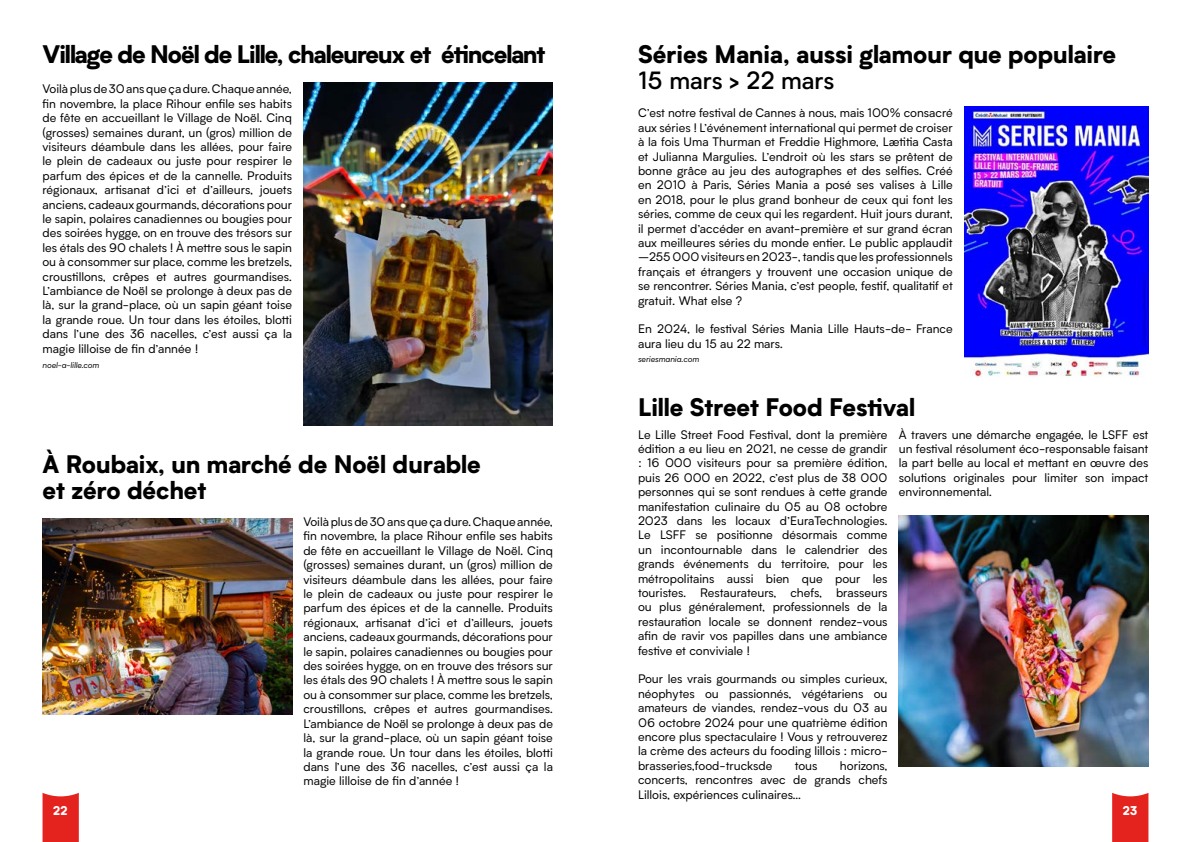
<style>
.page{position:relative;width:1191px;height:842px;background:#fff}
.page>*{position:absolute;margin:0;border:0;box-sizing:border-box;transform-origin:0 0}
.t1{font:900 24px/26px "Biotif";color:#000}
.t2{font:900 24px "Biotif";letter-spacing:-.04em;color:#000}
.t3{font:500 24px "Biotif";color:#000}
.t4{font:12px/14.4px "Biotif";color:#000;text-align:justify}
.t5{font:900 12px "Biotif";color:#fff}
.t6{font:italic 8px "Biotif";color:#000}
</style>
<div class="page">
<svg style="left:43px;top:793px;width:36px;height:49px;background:#e62d29"></svg>
<svg style="left:1112px;top:793px;width:36px;height:49px;background:#e62d29"></svg>
<img style="left:303px;top:83px;width:250px;height:342px">
<img style="left:43px;top:518px;width:249px;height:196px">
<img style="left:964px;top:107px;width:184px;height:270px">
<img style="left:899px;top:516px;width:249px;height:250px">
<h1 class="t2" style="left:43px;top:36px;width:504px">Village de Noël de Lille, chaleureux et étincelant</h1>
<p class="t4" style="left:43px;top:81px;width:251px">Voilà plus de 30 ans que ça dure. Chaque année, fin novembre, la place Rihour enfile ses habits de fête en accueillant le Village de Noël. Cinq (grosses) semaines durant, un (gros) million de visiteurs déambule dans les allées, pour faire le plein de cadeaux ou juste pour respirer le parfum des épices et de la cannelle. Produits régionaux, artisanat d’ici et d’ailleurs, jouets anciens, cadeaux gourmands, décorations pour le sapin, polaires canadiennes ou bougies pour des soirées hygge, on en trouve des trésors sur les étals des 90 chalets ! À mettre sous le sapin ou à consommer sur place, comme les bretzels, croustillons, crêpes et autres gourmandises.<br>L’ambiance de Noël se prolonge à deux pas de là, sur la grand-place, où un sapin géant toise la grande roue. Un tour dans les étoiles, blotti dans l’une des 36 nacelles, c’est aussi ça la magie lilloise de fin d’année !</p>
<p class="t6" style="left:43px;top:359px;width:58px">noel-a-lille.com</p>
<h1 class="t1" style="left:43px;top:450px;width:440px">À Roubaix, un marché de Noël durable et zéro déchet</h1>
<p class="t4" style="left:303px;top:514px;width:251px">Voilà plus de 30 ans que ça dure. Chaque année, fin novembre, la place Rihour enfile ses habits de fête en accueillant le Village de Noël. Cinq (grosses) semaines durant, un (gros) million de visiteurs déambule dans les allées, pour faire le plein de cadeaux ou juste pour respirer le parfum des épices et de la cannelle. Produits régionaux, artisanat d’ici et d’ailleurs, jouets anciens, cadeaux gourmands, décorations pour le sapin, polaires canadiennes ou bougies pour des soirées hygge, on en trouve des trésors sur les étals des 90 chalets ! À mettre sous le sapin ou à consommer sur place, comme les bretzels, croustillons, crêpes et autres gourmandises.<br>L’ambiance de Noël se prolonge à deux pas de là, sur la grand-place, où un sapin géant toise la grande roue. Un tour dans les étoiles, blotti dans l’une des 36 nacelles, c’est aussi ça la magie lilloise de fin d’année !</p>
<h1 class="t1" style="left:638px;top:40px;width:480px">Séries Mania, aussi glamour que populaire</h1>
<h1 class="t3" style="left:638px;top:63px;width:198px">15 mars &gt; 22 mars</h1>
<p class="t4" style="left:638px;top:105px;width:316px">C’est notre festival de Cannes à nous, mais 100% consacré aux séries ! L’événement international qui permet de croiser à la fois Uma Thurman et Freddie Highmore, Lætitia Casta et Julianna Margulies. L’endroit où les stars se prêtent de bonne grâce au jeu des autographes et des selfies. Créé en 2010 à Paris, Séries Mania a posé ses valises à Lille en 2018, pour le plus grand bonheur de ceux qui font les séries, comme de ceux qui les regardent. Huit jours durant, il permet d’accéder en avant-première et sur grand écran aux meilleures séries du monde entier. Le public applaudit –255 000 visiteurs en 2023-, tandis que les professionnels français et étrangers y trouvent une occasion unique de se rencontrer. Séries Mania, c’est people, festif, qualitatif et gratuit. What else ?</p>
<p class="t4" style="left:638px;top:321px;width:316px">En 2024, le festival Séries Mania Lille Hauts-de- France aura lieu du 15 au 22 mars.</p>
<p class="t6" style="left:638px;top:353px;width:63px">seriesmania.com</p>
<h1 class="t1" style="left:638px;top:392px;width:279px">Lille Street Food Festival</h1>
<p class="t4" style="left:638px;top:427px;width:251px">Le Lille Street Food Festival, dont la première édition a eu lieu en 2021, ne cesse de grandir : 16 000 visiteurs pour sa première édition, puis 26 000 en 2022, c’est plus de 38 000 personnes qui se sont rendues à cette grande manifestation culinaire du 05 au 08 octobre 2023 dans les locaux d’EuraTechnologies.<br>Le LSFF se positionne désormais comme un incontournable dans le calendrier des grands événements du territoire, pour les métropolitains aussi bien que pour les touristes. Restaurateurs, chefs, brasseurs ou plus généralement, professionnels de la restauration locale se donnent rendez-vous afin de ravir vos papilles dans une ambiance festive et conviviale !</p>
<p class="t4" style="left:638px;top:671px;width:251px">Pour les vrais gourmands ou simples curieux, néophytes ou passionnés, végétariens ou amateurs de viandes, rendez-vous du 03 au 06 octobre 2024 pour une quatrième édition encore plus spectaculaire ! Vous y retrouverez la crème des acteurs du fooding lillois : micro&shy;brasseries,food-trucksde</p>
<p class="t4" style="left:899px;top:427px;width:251px">À travers une démarche engagée, le LSFF est un festival résolument éco-responsable faisant la part belle au local et mettant en œuvre des solutions originales pour limiter son impact environnemental.</p>
<p class="t4" style="left:638px;top:758px;width:251px;text-indent:202px">horizons, concerts, rencontres avec de grands chefs Lillois, expériences culinaires…</p>
<p class="t4" style="left:794px;top:758px;width:24px">tous</p>
<p class="t5" style="left:53px;top:802px;width:16px">22</p>
<p class="t5" style="left:1122px;top:802px;width:16px">23</p>
</div>
